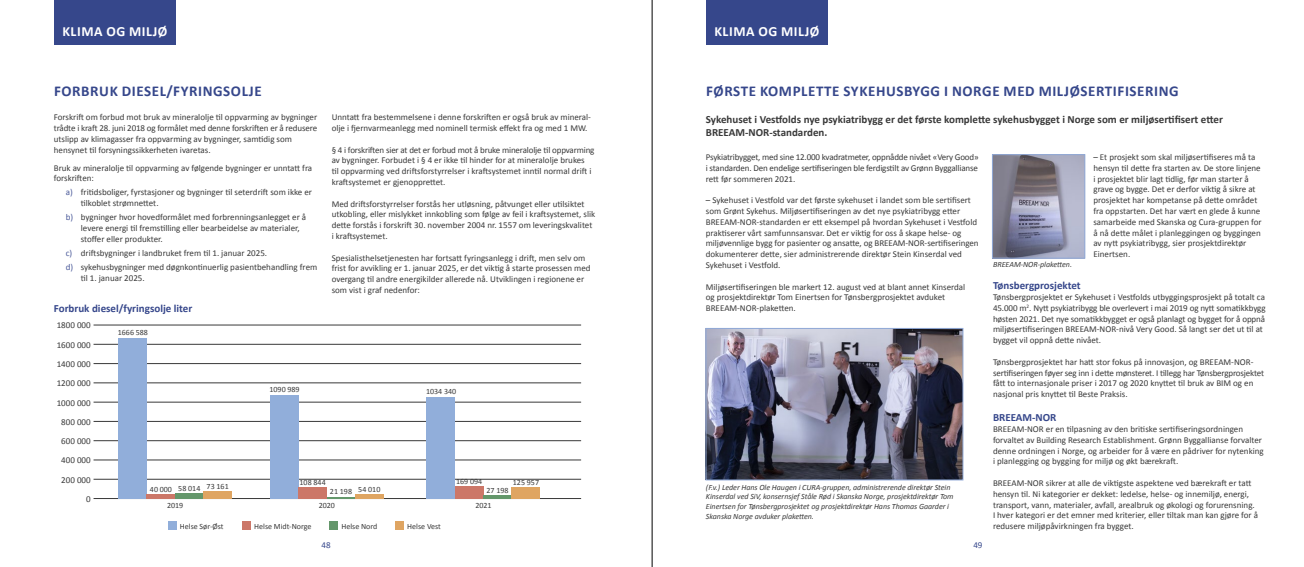
<style>
.page{position:relative;width:1304px;height:567px;background:#fff}
.page>*{position:absolute;margin:0;border:0;box-sizing:border-box;transform-origin:0 0}
.t1{font:700 15px "Calibri";letter-spacing:.04em;color:#36478b}
.t2{font:700 14px "Calibri";letter-spacing:.04em;color:#fff}
.t3{font:700 11px/13.2px "Calibri";color:#393939}
.t4{font:700 11px "Calibri";color:#36478b}
.t5{font:9px/10.8px "Calibri";color:#393939}
.t6{font:9px "Calibri";color:#36478b}
.t7{font:italic 8px/9.6px "Calibri";letter-spacing:-.005em;color:#393939}
.t8{font:8px "Calibri";color:#393939}
.s1{color:#4b5a9a}
</style>
<div class="page">
<div style="left:54px;top:0;width:122px;height:44px;background:#36478b"></div>
<hr style="left:652px;top:0;width:1px;height:567px;background:#000">
<div style="left:706px;top:0;width:122px;height:44px;background:#36478b"></div>
<hr style="left:94px;top:498px;width:487px;height:1px;background:#393939">
<hr style="left:94px;top:479px;width:487px;height:1px;background:#393939">
<hr style="left:94px;top:460px;width:487px;height:1px;background:#393939">
<hr style="left:94px;top:440px;width:487px;height:1px;background:#393939">
<hr style="left:94px;top:421px;width:487px;height:1px;background:#393939">
<hr style="left:94px;top:402px;width:487px;height:1px;background:#393939">
<hr style="left:94px;top:383px;width:487px;height:1px;background:#393939">
<hr style="left:94px;top:363px;width:487px;height:1px;background:#393939">
<hr style="left:94px;top:344px;width:487px;height:1px;background:#393939">
<hr style="left:94px;top:325px;width:487px;height:1px;background:#393939">
<div style="left:118px;top:339px;width:29px;height:160px;background:#91aeda"></div>
<div style="left:270px;top:395px;width:28px;height:104px;background:#91aeda"></div>
<div style="left:427px;top:397px;width:28px;height:102px;background:#91aeda"></div>
<hr style="left:147px;top:495px;width:28px;height:4px;background:#cc7768">
<div style="left:298px;top:488px;width:29px;height:11px;background:#cc7768"></div>
<div style="left:455px;top:486px;width:28px;height:13px;background:#cc7768"></div>
<div style="left:175px;top:493px;width:29px;height:6px;background:#64976b"></div>
<hr style="left:327px;top:497px;width:28px;height:2px;background:#64976b">
<hr style="left:483px;top:495px;width:29px;height:4px;background:#64976b">
<div style="left:204px;top:491px;width:28px;height:8px;background:#dfa562"></div>
<div style="left:355px;top:494px;width:29px;height:5px;background:#dfa562"></div>
<div style="left:512px;top:487px;width:28px;height:12px;background:#dfa562"></div>
<div style="left:168px;top:521px;width:8px;height:9px;background:#91aeda"></div>
<div style="left:242px;top:521px;width:9px;height:9px;background:#cc7768"></div>
<div style="left:329px;top:521px;width:9px;height:9px;background:#64976b"></div>
<div style="left:395px;top:521px;width:9px;height:9px;background:#dfa562"></div>
<img style="left:708px;top:330px;width:253px;height:148px">
<div style="left:706px;top:328px;width:257px;height:152px;border:1px solid #90a9d7"></div>
<img style="left:994px;top:157px;width:89px;height:99px">
<div style="left:992px;top:155px;width:93px;height:103px;border:1px solid #90a9d7"></div>
<h2 class="t2" style="left:62px;top:23px;width:107px">KLIMA OG MILJØ</h2>
<h1 class="t1" style="left:54px;top:82px;width:209px">FORBRUK DIESEL/FYRINGSOLJE</h1>
<p class="t5" style="left:54px;top:112px;width:265px">Forskrift om forbud mot bruk av mineralolje til oppvarming av bygninger trådte i kraft 28. juni 2018 og formålet med denne forskriften er å redusere utslipp av klimagasser fra oppvarming av bygninger, samtidig som hensynet til forsyningssikkerheten ivaretas.</p>
<p class="t5" style="left:54px;top:162px;width:260px">Bruk av mineralolje til oppvarming av følgende bygninger er unntatt fra forskriften:</p>
<p class="t5" style="left:81px;top:187px;width:233px;text-indent:-15px"><span class="s1">a)</span> fritidsboliger, fyrstasjoner og bygninger til seterdrift som ikke er tilkoblet strømnettet.</p>
<p class="t5" style="left:81px;top:211px;width:227px;text-indent:-15px"><span class="s1">b)</span> bygninger hvor hovedformålet med forbrenningsanlegget er å levere energi til fremstilling eller bearbeidelse av materialer, stoffer eller produkter.</p>
<p class="t5" style="left:66px;top:245px;width:253px;line-height:14px"><span class="s1">c)</span> driftsbygninger i landbruket frem til 1. januar 2025.<br><span class="s1">d)</span> sykehusbygninger med døgnkontinuerlig pasientbehandling frem</p>
<p class="t5" style="left:81px;top:272px;width:65px">til 1. januar 2025.</p>
<p class="t4" style="left:54px;top:302px;width:140px">Forbruk diesel/fyringsolje liter</p>
<p class="t5" style="left:332px;top:111px;width:261px">Unntatt fra bestemmelsene i denne forskriften er også bruk av mineral&shy;olje i fjernvarmeanlegg med nominell termisk effekt fra og med 1 MW.</p>
<p class="t5" style="left:332px;top:144px;width:264px">§ 4 i forskriften sier at det er forbud mot å bruke mineralolje til oppvarming av bygninger. Forbudet i § 4 er ikke til hinder for at mineralolje brukes<br>til oppvarming ved driftsforstyrrelser i kraftsystemet inntil normal drift i kraftsystemet er gjenopprettet.</p>
<p class="t5" style="left:332px;top:198px;width:265px">Med driftsforstyrrelser forstås her utløsning, påtvunget eller utilsiktet utkobling, eller mislykket innkobling som følge av feil i kraftsystemet, slik dette forstås i forskrift 30. november 2004 nr. 1557 om leveringskvalitet i kraftsystemet.</p>
<p class="t5" style="left:332px;top:252px;width:260px">Spesialisthelsetjenesten har fortsatt fyringsanlegg i drift, men selv om frist for avvikling er 1. januar 2025, er det viktig å starte prosessen med overgang til andre energikilder allerede nå. Utviklingen i regionene er som vist i graf nedenfor:</p>
<p class="t5" style="left:57px;top:315px;width:35px;line-height:19.3px;text-align:right">1800 000<br>1600 000<br>1400 000<br>1200 000<br>1000 000<br>800 000<br>600 000<br>400 000<br>200 000<br>0</p>
<p class="t8" style="left:118px;top:327px;width:32px">1666 588</p>
<p class="t8" style="left:270px;top:384px;width:32px">1090 989</p>
<p class="t8" style="left:426px;top:386px;width:32px">1034 340</p>
<p class="t8" style="left:300px;top:477px;width:28px">108 844</p>
<p class="t8" style="left:456px;top:476px;width:28px">169 094</p>
<p class="t8" style="left:513px;top:477px;width:28px">125 957</p>
<p class="t8" style="left:207px;top:481px;width:24px">73 161</p>
<p class="t8" style="left:358px;top:483px;width:24px">54 010</p>
<p class="t8" style="left:178px;top:483px;width:24px">58 014</p>
<p class="t8" style="left:150px;top:484px;width:24px">40 000</p>
<p class="t8" style="left:330px;top:486px;width:24px">21 198</p>
<p class="t8" style="left:487px;top:485px;width:24px">27 198</p>
<p class="t8" style="left:167px;top:500px;width:18px">2019</p>
<p class="t8" style="left:319px;top:500px;width:18px">2020</p>
<p class="t8" style="left:475px;top:500px;width:18px">2021</p>
<p class="t8" style="left:180px;top:520px;width:45px">Helse Sør-Øst</p>
<p class="t8" style="left:254px;top:520px;width:59px">Helse Midt-Norge</p>
<p class="t8" style="left:341px;top:520px;width:37px">Helse Nord</p>
<p class="t8" style="left:407px;top:520px;width:35px">Helse Vest</p>
<h2 class="t2" style="left:714px;top:23px;width:107px">KLIMA OG MILJØ</h2>
<h1 class="t1" style="left:706px;top:82px;width:474px">FØRSTE KOMPLETTE SYKEHUSBYGG I NORGE MED MILJØSERTIFISERING</h1>
<p class="t3" style="left:706px;top:112px;width:519px">Sykehuset i Vestfolds nye psykiatribygg er det første komplette sykehusbygget i Norge som er miljøsertifisert etter<br>BREEAM-NOR-standarden.</p>
<p class="t5" style="left:706px;top:151px;width:274px;text-align:justify">Psykiatribygget, med sine 12.000 kvadratmeter, oppnådde nivået «Very Good» i standarden. Den endelige sertifiseringen ble ferdigstilt av Grønn Byggallianse rett før sommeren 2021.</p>
<p class="t5" style="left:706px;top:194px;width:274px">– Sykehuset i Vestfold var det første sykehuset i landet som ble sertifisert som Grønt Sykehus. Miljøsertifiseringen av det nye psykiatribygg etter BREEAM-NOR-standarden er ett eksempel på hvordan Sykehuset i Vestfold praktiserer vårt samfunnsansvar. Det er viktig for oss å skape helse- og miljøvennlige bygg for pasienter og ansatte, og BREEAM-NOR-sertifiseringen dokumenterer dette, sier administrerende direktør Stein Kinserdal ved Sykehuset i Vestfold.</p>
<p class="t5" style="left:706px;top:281px;width:261px">Miljøsertifiseringen ble markert 12. august ved at blant annet Kinserdal og prosjektdirektør Tom Einertsen for Tønsbergprosjektet avduket<br>BREEAM-NOR-plaketten.</p>
<p class="t5" style="left:1093px;top:151px;width:170px">– Et prosjekt som skal miljøsertifiseres må ta hensyn til dette fra starten av. De store linjene i prosjektet blir lagt tidlig, før man starter å grave og bygge. Det er derfor viktig å sikre at prosjektet har kompetanse på dette området fra oppstarten. Det har vært en glede å kunne samarbeide med Skanska og Cura-gruppen for å nå dette målet i planleggingen og byggingen av nytt psykiatribygg, sier prosjektdirektør Einertsen.</p>
<p class="t7" style="left:993px;top:259px;width:80px">BREEAM-NOR-plaketten.</p>
<p class="t4" style="left:993px;top:278px;width:89px">Tønsbergprosjektet</p>
<p class="t5" style="left:993px;top:291px;width:274px">Tønsbergprosjektet er Sykehuset i Vestfolds utbyggingsprosjekt på totalt ca 45.000 m<sup>2</sup>. Nytt psykiatribygg ble overlevert i mai 2019 og nytt somatikkbygg høsten 2021. Det nye somatikkbygget er også planlagt og bygget for å oppnå miljøsertifiseringen BREEAM-NOR-nivå Very Good. Så langt ser det ut til at bygget vil oppnå dette nivået.</p>
<p class="t5" style="left:993px;top:356px;width:273px">Tønsbergprosjektet har hatt stor fokus på innovasjon, og BREEAM-NOR&shy;sertifiseringen føyer seg inn i dette mønsteret. I tillegg har Tønsbergprosjektet fått to internasjonale priser i 2017 og 2020 knyttet til bruk av BIM og en nasjonal pris knyttet til Beste Praksis.</p>
<p class="t4" style="left:993px;top:410px;width:65px">BREEAM-NOR</p>
<p class="t5" style="left:993px;top:423px;width:272px">BREEAM-NOR er en tilpasning av den britiske sertifiseringsordningen forvaltet av Building Research Establishment. Grønn Byggallianse forvalter denne ordningen i Norge, og arbeider for å være en pådriver for nytenking i planlegging og bygging for miljø og økt bærekraft.</p>
<p class="t5" style="left:993px;top:477px;width:267px">BREEAM-NOR sikrer at alle de viktigste aspektene ved bærekraft er tatt hensyn til. Ni kategorier er dekket: ledelse, helse- og innemiljø, energi, transport, vann, materialer, avfall, arealbruk og økologi og forurensning.<br>I hver kategori er det emner med kriterier, eller tiltak man kan gjøre for å redusere miljøpåvirkningen fra bygget.</p>
<p class="t7" style="left:706px;top:482px;width:249px">(F.v.) Leder Hans Ole Haugen i CURA-gruppen, administrerende direktør Stein Kinserdal ved SiV, konsernsjef Ståle Rød i Skanska Norge, prosjektdirektør Tom Einertsen for Tønsbergprosjektet og prosjektdirektør Hans Thomas Gaarder i Skanska Norge avduker plaketten.</p>
<p class="t6" style="left:321px;top:539px;width:11px">48</p>
<p class="t6" style="left:973px;top:539px;width:11px">49</p>
</div>
